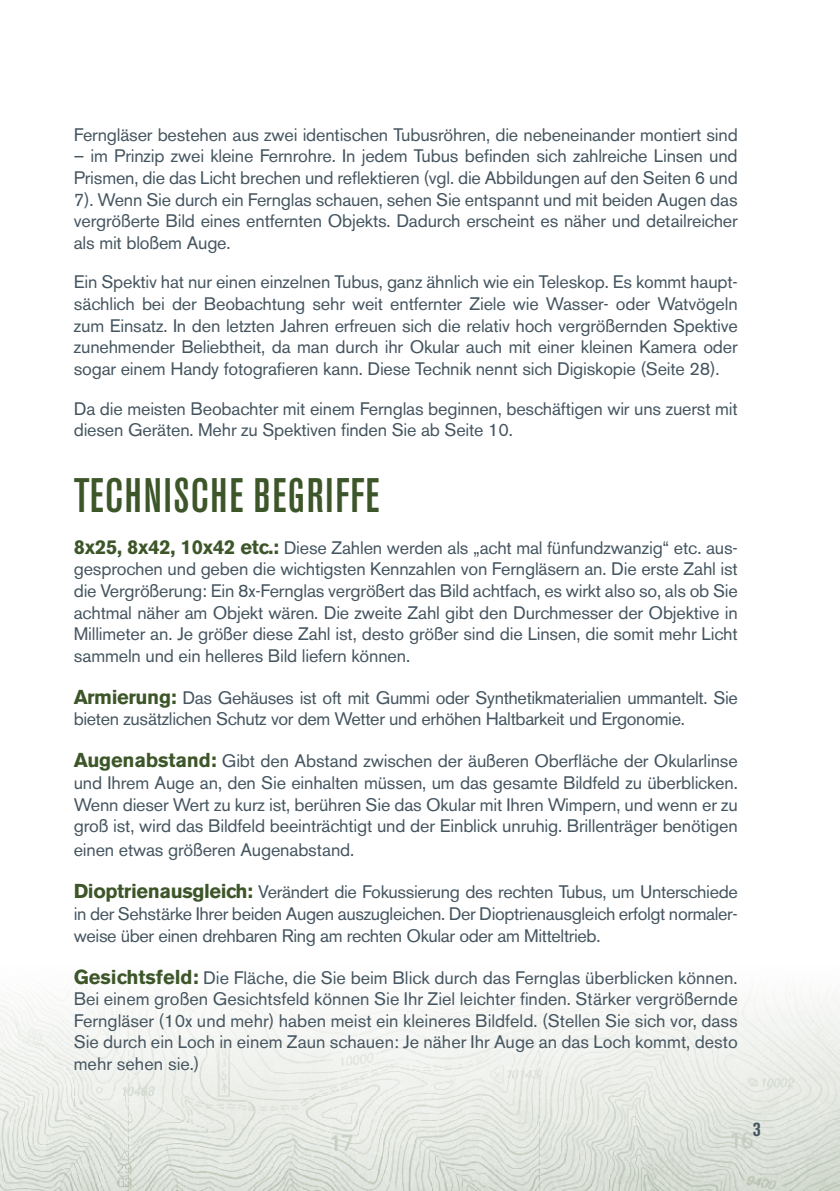
<style>
.page{position:relative;width:840px;height:1191px;background:#fff}
.page>*{position:absolute;margin:0;border:0;box-sizing:border-box;transform-origin:0 0}
.t1{font:500 condensed 48px "Akzidenz Grotesk BE";letter-spacing:.03em;color:#3d5629}
.t2{font:700 condensed 20px "Akzidenz Grotesk BE";color:#455560}
.t3{font:18px/21.6px "Akzidenz Grotesk BE";letter-spacing:-.01em;color:#455560;text-align:justify}
.s1{font-weight:700;font-size:20px;color:#3d5629}
</style>
<div class="page">
<img style="left:0;top:991px;width:839px;height:200px">
<p class="t3" style="left:74px;top:124px;width:665px">Ferngläser bestehen aus zwei identischen Tubusröhren, die nebeneinander montiert sind</p>
<p class="t3" style="left:74px;top:145px;width:665px">– im Prinzip zwei kleine Fernrohre. In jedem Tubus befinden sich zahlreiche Linsen und Prismen, die das Licht brechen und reflektieren (vgl. die Abbildungen auf den Seiten 6 und 7). Wenn Sie durch ein Fernglas schauen, sehen Sie entspannt und mit beiden Augen das vergrößerte Bild eines entfernten Objekts. Dadurch erscheint es näher und detailreicher als mit bloßem Auge.</p>
<p class="t3" style="left:74px;top:271px;width:665px">Ein Spektiv hat nur einen einzelnen Tubus, ganz ähnlich wie ein Teleskop. Es kommt haupt&shy;sächlich bei der Beobachtung sehr weit entfernter Ziele wie Wasser- oder Watvögeln zum Einsatz. In den letzten Jahren erfreuen sich die relativ hoch vergrößernden Spektive zunehmender Beliebtheit, da man durch ihr Okular auch mit einer kleinen Kamera oder sogar einem Handy fotografieren kann. Diese Technik nennt sich Digiskopie (Seite 28).</p>
<p class="t3" style="left:74px;top:397px;width:665px">Da die meisten Beobachter mit einem Fernglas beginnen, beschäftigen wir uns zuerst mit diesen Geräten. Mehr zu Spektiven finden Sie ab Seite 10.</p>
<h1 class="t1" style="left:74px;top:469px;width:307px">TECHNISCHE BEGRIFFE</h1>
<p class="t3" style="left:74px;top:537px;width:665px"><span class="s1">8x25, 8x42, 10x42 etc.:</span> Diese Zahlen werden als „acht mal fünfundzwanzig“ etc. aus&shy;gesprochen und geben die wichtigsten Kennzahlen von Ferngläsern an. Die erste Zahl ist die Vergrößerung: Ein 8x-Fernglas vergrößert das Bild achtfach, es wirkt also so, als ob Sie achtmal näher am Objekt wären. Die zweite Zahl gibt den Durchmesser der Objektive in Millimeter an. Je größer diese Zahl ist, desto größer sind die Linsen, die somit mehr Licht sammeln und ein helleres Bild liefern können.</p>
<p class="t3" style="left:74px;top:687px;width:665px"><span class="s1">Armierung:</span> Das Gehäuses ist oft mit Gummi oder Synthetikmaterialien ummantelt. Sie bieten zusätzlichen Schutz vor dem Wetter und erhöhen Haltbarkeit und Ergonomie.</p>
<p class="t3" style="left:74px;top:750px;width:665px;text-align:left"><span class="s1">Augenabstand:</span> Gibt den Abstand zwischen der äußeren Oberfläche der Okularlinse und Ihrem Auge an, den Sie einhalten müssen, um das gesamte Bildfeld zu überblicken.<br>Wenn dieser Wert zu kurz ist, berühren Sie das Okular mit Ihren Wimpern, und wenn er zu groß ist, wird das Bildfeld beeinträchtigt und der Einblick unruhig. Brillenträger benötigen</p>
<p class="t3" style="left:74px;top:839px;width:279px">einen etwas größeren Augenabstand.</p>
<p class="t3" style="left:74px;top:881px;width:665px"><span class="s1">Dioptrienausgleich:</span> Verändert die Fokussierung des rechten Tubus, um Unterschiede in der Sehstärke Ihrer beiden Augen auszugleichen. Der Dioptrienausgleich erfolgt normaler&shy;weise über einen drehbaren Ring am rechten Okular oder am Mitteltrieb.</p>
<p class="t3" style="left:74px;top:966px;width:665px;text-align:left"><span class="s1">Gesichtsfeld:</span> Die Fläche, die Sie beim Blick durch das Fernglas überblicken können.<br>Bei einem großen Gesichtsfeld können Sie Ihr Ziel leichter finden. Stärker vergrößernde Ferngläser (10x und mehr) haben meist ein kleineres Bildfeld. (Stellen Sie sich vor, dass Sie durch ein Loch in einem Zaun schauen: Je näher Ihr Auge an das Loch kommt, desto mehr sehen sie.)</p>
<p class="t2" style="left:752px;top:1117px;width:9px">3</p>
</div>
